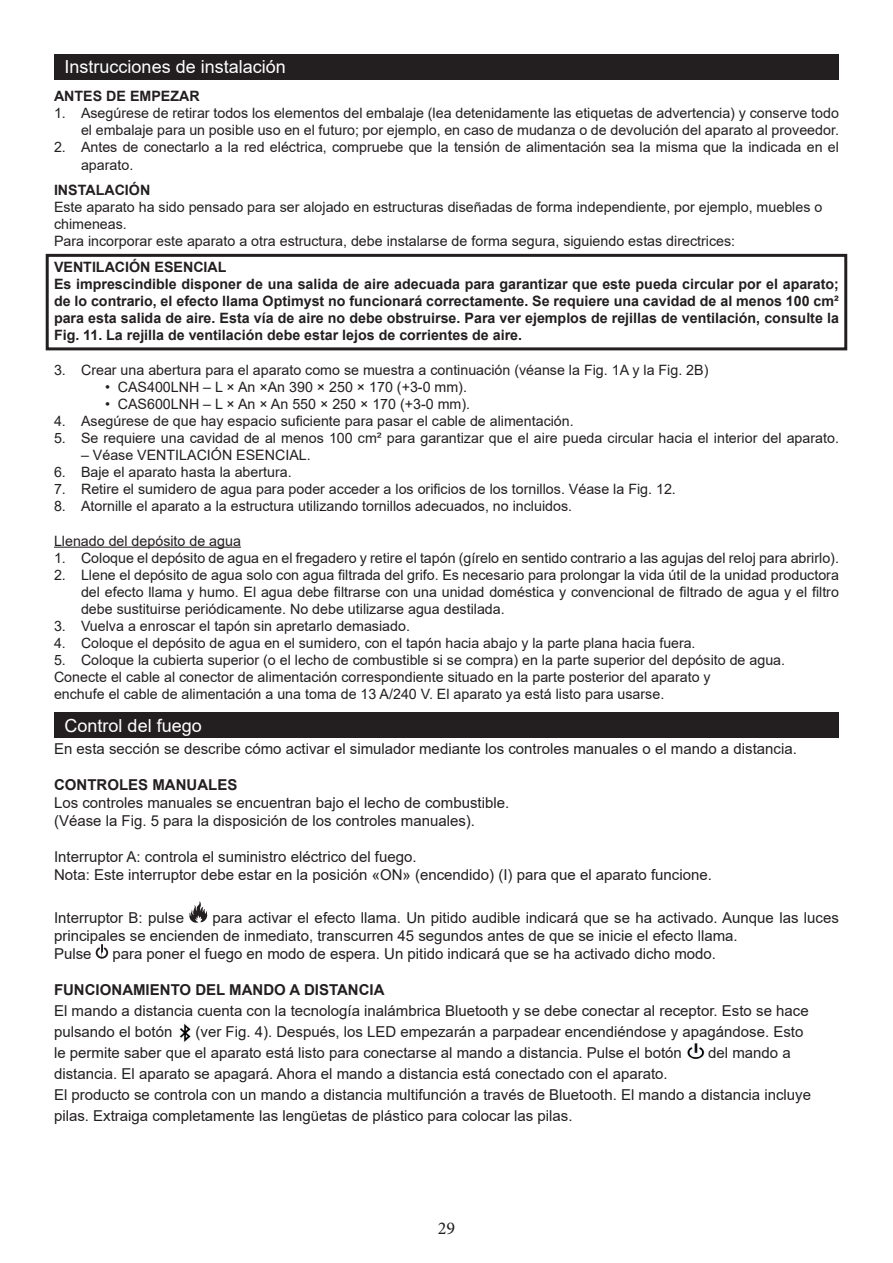
<style>
.page{position:relative;width:893px;height:1263px;background:#fff}
.page>*{position:absolute;margin:0;border:0;box-sizing:border-box;transform-origin:0 0}
.t1{font:18px "Arial";color:#fff}
.t2{font:18px "Minion Pro";color:#231f20}
.t3{font:15px/18px "Arial";color:#231f20}
.t4{font:700 15px "Arial";color:#231f20}
.t5{font:14.25px/17.1px "Arial";color:#231f20}
.t6{font:700 14.25px/17.1px "Arial";color:#231f20}
.t7{font:14.1px "Arial";color:#231f20}
</style>
<div class="page">
<div style="left:54px;top:54px;width:785px;height:26px;background:#231f20"></div>
<hr style="left:54px;top:547px;width:187px;height:1px;background:#231f20">
<div style="left:46px;top:254px;width:801px;height:96px;border:3px solid #231f20"></div>
<div style="left:54px;top:713px;width:785px;height:25px;background:#231f20"></div>
<svg style="left:189px;top:901px;width:18px;height:22px"></svg>
<svg style="left:96px;top:944px;width:12px;height:15px"></svg>
<img style="left:179px;top:1023px;width:12px;height:19px">
<img style="left:687px;top:1043px;width:17px;height:16px">
<p class="t1" style="left:65px;top:55px;width:223px">Instrucciones de instalación</p>
<p class="t6" style="left:54px;top:88px;width:147px">ANTES DE EMPEZAR</p>
<p class="t5" style="left:54px;top:105px;width:786px;text-align:right">1. Asegúrese de retirar todos los elementos del embalaje (lea detenidamente las etiquetas de advertencia) y conserve todo el embalaje para un posible uso en el futuro; por ejemplo, en caso de mudanza o de devolución del aparato al proveedor.</p>
<p class="t5" style="left:81px;top:139px;width:759px;text-indent:-27px">2. Antes de conectarlo a la red eléctrica, compruebe que la tensión de alimentación sea la misma que la indicada en el aparato.</p>
<p class="t6" style="left:54px;top:182px;width:98px">INSTALACIÓN</p>
<p class="t5" style="left:54px;top:199px;width:770px">Este aparato ha sido pensado para ser alojado en estructuras diseñadas de forma independiente, por ejemplo, muebles o chimeneas.<br>Para incorporar este aparato a otra estructura, debe instalarse de forma segura, siguiendo estas directrices:</p>
<p class="t6" style="left:54px;top:259px;width:786px">VENTILACIÓN ESENCIAL<br>Es imprescindible disponer de una salida de aire adecuada para garantizar que este pueda circular por el aparato; de lo contrario, el efecto llama Optimyst no funcionará correctamente. Se requiere una cavidad de al menos 100 cm² para esta salida de aire. Esta vía de aire no debe obstruirse. Para ver ejemplos de rejillas de ventilación, consulte la Fig. 11. La rejilla de ventilación debe estar lejos de corrientes de aire.</p>
<p class="t5" style="left:54px;top:361px;width:656px">3. Crear una abertura para el aparato como se muestra a continuación (véanse la Fig. 1A y la Fig. 2B)</p>
<p class="t5" style="left:105px;top:378px;width:363px">• CAS400LNH – L × An ×An 390 × 250 × 170 (+3-0 mm).</p>
<p class="t5" style="left:105px;top:395px;width:367px">• CAS600LNH – L × An × An 550 × 250 × 170 (+3-0 mm).</p>
<p class="t5" style="left:54px;top:412px;width:521px">4. Asegúrese de que hay espacio suficiente para pasar el cable de alimentación.</p>
<p class="t5" style="left:54px;top:429px;width:786px">5. Se requiere una cavidad de al menos 100 cm² para garantizar que el aire pueda circular hacia el interior del aparato.</p>
<p class="t5" style="left:81px;top:446px;width:231px">– Véase VENTILACIÓN ESENCIAL.</p>
<p class="t5" style="left:54px;top:464px;width:239px">6. Baje el aparato hasta la abertura.</p>
<p class="t5" style="left:54px;top:481px;width:623px">7. Retire el sumidero de agua para poder acceder a los orificios de los tornillos. Véase la Fig. 12.</p>
<p class="t5" style="left:54px;top:498px;width:520px">8. Atornille el aparato a la estructura utilizando tornillos adecuados, no incluidos.</p>
<p class="t5" style="left:54px;top:532px;width:188px">Llenado del depósito de agua</p>
<p class="t5" style="left:54px;top:549px;width:786px">1. Coloque el depósito de agua en el fregadero y retire el tapón (gírelo en sentido contrario a las agujas del reloj para abrirlo).</p>
<p class="t5" style="left:81px;top:566px;width:759px;text-align:justify;text-indent:-27px">2. Llene el depósito de agua solo con agua filtrada del grifo. Es necesario para prolongar la vida útil de la unidad productora del efecto llama y humo. El agua debe filtrarse con una unidad doméstica y convencional de filtrado de agua y el filtro debe sustituirse periódicamente. No debe utilizarse agua destilada.</p>
<p class="t5" style="left:54px;top:617px;width:357px">3. Vuelva a enroscar el tapón sin apretarlo demasiado.</p>
<p class="t7" style="left:54px;top:633px;width:643px">4. Coloque el depósito de agua en el sumidero, con el tapón hacia abajo y la parte plana hacia fuera.</p>
<p class="t5" style="left:54px;top:651px;width:733px">5. Coloque la cubierta superior (o el lecho de combustible si se compra) en la parte superior del depósito de agua.<br>Conecte el cable al conector de alimentación correspondiente situado en la parte posterior del aparato y<br>enchufe el cable de alimentación a una toma de 13 A/240 V. El aparato ya está listo para usarse.</p>
<p class="t1" style="left:65px;top:713px;width:139px">Control del fuego</p>
<p class="t3" style="left:54px;top:740px;width:744px">En esta sección se describe cómo activar el simulador mediante los controles manuales o el mando a distancia.</p>
<p class="t4" style="left:54px;top:774px;width:185px">CONTROLES MANUALES</p>
<p class="t3" style="left:54px;top:794px;width:457px">Los controles manuales se encuentran bajo el lecho de combustible. (Véase la Fig. 5 para la disposición de los controles manuales).</p>
<p class="t3" style="left:54px;top:848px;width:659px">Interruptor A: controla el suministro eléctrico del fuego.<br>Nota: Este interruptor debe estar en la posición «ON» (encendido) (I) para que el aparato funcione.</p>
<p class="t3" style="left:54px;top:908px;width:132px">Interruptor B: pulse</p>
<p class="t3" style="left:54px;top:908px;width:786px;text-indent:159px">para activar el efecto llama. Un pitido audible indicará que se ha activado. Aunque las luces principales se encienden de inmediato, transcurren 45 segundos antes de que se inicie el efecto llama.<br>Pulse</p>
<p class="t3" style="left:112px;top:944px;width:605px">para poner el fuego en modo de espera. Un pitido indicará que se ha activado dicho modo.</p>
<p class="t4" style="left:54px;top:979px;width:332px">FUNCIONAMIENTO DEL MANDO A DISTANCIA</p>
<p class="t3" style="left:54px;top:1000px;width:756px;line-height:21px">El mando a distancia cuenta con la tecnología inalámbrica Bluetooth y se debe conectar al receptor. Esto se hace pulsando el botón</p>
<p class="t3" style="left:54px;top:1021px;width:751px;line-height:21px;text-indent:142px">(ver Fig. 4). Después, los LED empezarán a parpadear encendiéndose y apagándose. Esto le permite saber que el aparato está listo para conectarse al mando a distancia. Pulse el botón</p>
<p class="t3" style="left:708px;top:1043px;width:84px">del mando a</p>
<p class="t3" style="left:54px;top:1063px;width:759px;line-height:21px">distancia. El aparato se apagará. Ahora el mando a distancia está conectado con el aparato.<br>El producto se controla con un mando a distancia multifunción a través de Bluetooth. El mando a distancia incluye pilas. Extraiga completamente las lengüetas de plástico para colocar las pilas.</p>
<p class="t2" style="left:438px;top:1216px;width:19px">29</p>
</div>
